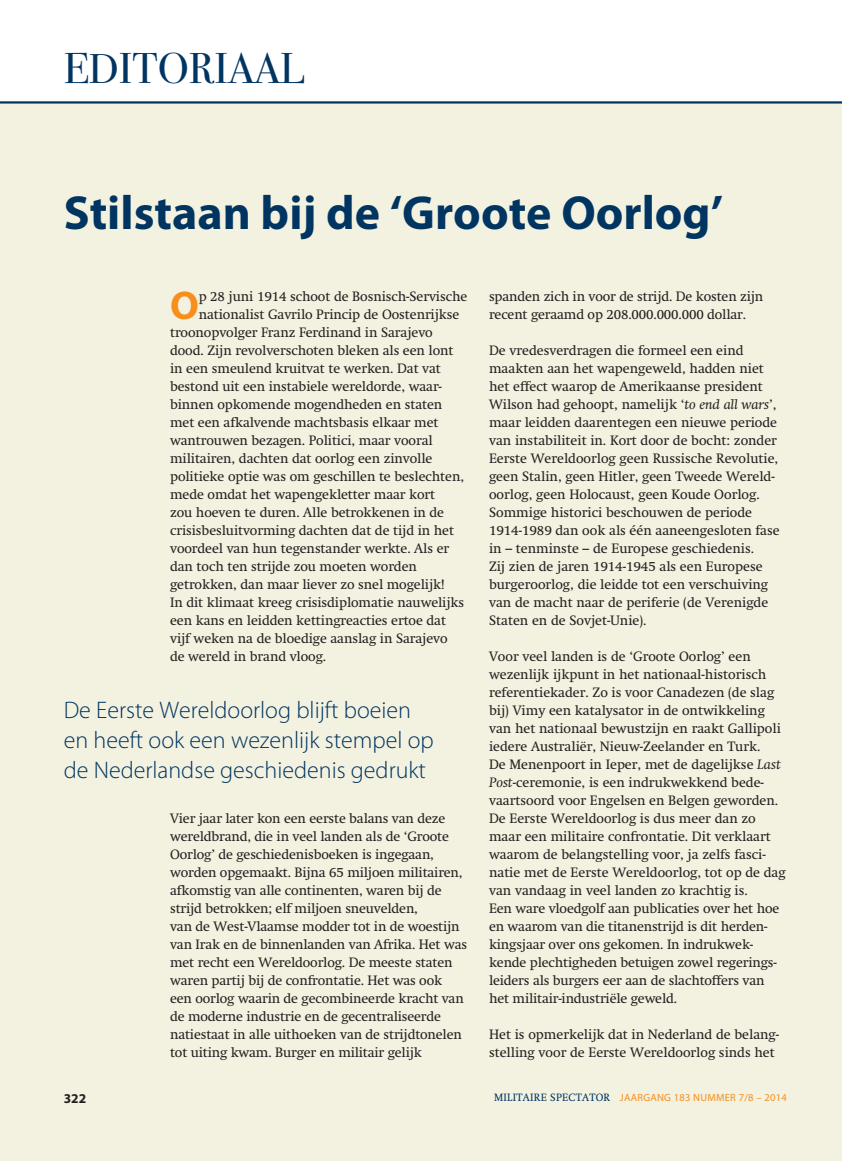
<style>
.page{position:relative;width:842px;height:1161px;background:#fff}
.page>*{position:absolute;margin:0;border:0;box-sizing:border-box;transform-origin:0 0}
.t1{font:700 48px "Myriad Pro";color:#003562}
.t2{font:45px "Bodoni Seventytwo EF";color:#003562}
.t3{font:700 40.2px "Myriad Pro";color:#f68f1e}
.t4{font:300 24px/30px "Myriad Pro";color:#003562}
.t5{font:13.5px/18px "Swift";letter-spacing:-.005em;color:#231f20}
.t6{font:700 13.5px "Myriad Pro";color:#231f20}
.t7{font:10.5px "Myriad Pro";letter-spacing:.025em;color:#f68f1e}
.s1{font-style:italic}
.s2{font-family:"Swift";color:#003562}
</style>
<div class="page">
<div style="left:0;top:102px;width:842px;height:1059px;background:#f3f1df"></div>
<hr style="left:0;top:102px;width:842px;height:2px;background:#003562">
<hr style="left:0;top:101px;width:842px;height:2px;background:#003562">
<h2 class="t2" style="left:64px;top:42px;width:242px">EDITORIAAL</h2>
<h1 class="t1" style="left:64px;top:186px;width:661px">Stilstaan bij de ‘Groote Oorlog’</h1>
<h3 class="t3" style="left:170px;top:283px;width:30px">O</h3>
<p class="t5" style="left:199px;top:287px;width:270px">p 28 juni 1914 schoot de Bosnisch-Servische</p>
<p class="t5" style="left:199px;top:305px;width:262px">nationalist Gavrilo Princip de Oostenrijkse</p>
<p class="t5" style="left:170px;top:323px;width:264px">troonopvolger Franz Ferdinand in Sarajevo</p>
<p class="t5" style="left:170px;top:341px;width:285px">dood. Zijn revolverschoten bleken als een lont</p>
<p class="t5" style="left:170px;top:359px;width:272px">in een smeulend kruitvat te werken. Dat vat</p>
<p class="t5" style="left:170px;top:377px;width:273px">bestond uit een instabiele wereldorde, waar-</p>
<p class="t5" style="left:170px;top:395px;width:274px">binnen opkomende mogendheden en staten</p>
<p class="t5" style="left:170px;top:413px;width:270px">met een afkalvende machtsbasis elkaar met</p>
<p class="t5" style="left:170px;top:431px;width:264px">wantrouwen bezagen. Politici, maar vooral</p>
<p class="t5" style="left:170px;top:449px;width:264px">militairen, dachten dat oorlog een zinvolle</p>
<p class="t5" style="left:170px;top:467px;width:296px">politieke optie was om geschillen te beslechten,</p>
<p class="t5" style="left:170px;top:485px;width:267px">mede omdat het wapengekletter maar kort</p>
<p class="t5" style="left:170px;top:503px;width:276px">zou hoeven te duren. Alle betrokkenen in de</p>
<p class="t5" style="left:170px;top:521px;width:285px">crisisbesluitvorming dachten dat de tijd in het</p>
<p class="t5" style="left:170px;top:539px;width:281px">voordeel van hun tegenstander werkte. Als er</p>
<p class="t5" style="left:170px;top:557px;width:248px">dan toch ten strijde zou moeten worden</p>
<p class="t5" style="left:170px;top:575px;width:276px">getrokken, dan maar liever zo snel mogelijk!</p>
<p class="t5" style="left:170px;top:593px;width:296px">In dit klimaat kreeg crisisdiplomatie nauwelijks</p>
<p class="t5" style="left:170px;top:611px;width:277px">een kans en leidden kettingreacties ertoe dat</p>
<p class="t5" style="left:170px;top:629px;width:279px">vijf weken na de bloedige aanslag in Sarajevo</p>
<p class="t5" style="left:170px;top:647px;width:158px">de wereld in brand vloog.</p>
<h3 class="t4" style="left:64px;top:695px;width:371px">De Eerste Wereldoorlog blijft boeien en heeft ook een wezenlijk stempel op de Nederlandse geschiedenis gedrukt</h3>
<p class="t5" style="left:170px;top:809px;width:298px">Vier jaar later kon een eerste balans van deze wereldbrand, die in veel landen als de ‘Groote Oorlog’ de geschiedenisboeken is ingegaan, worden opgemaakt. Bijna 65 miljoen militairen, afkomstig van alle continenten, waren bij de strijd betrokken; elf miljoen sneuvelden,<br>van de West-Vlaamse modder tot in de woestijn van Irak en de binnenlanden van Afrika. Het was met recht een Wereldoorlog. De meeste staten waren partij bij de confrontatie. Het was ook een oorlog waarin de gecombineerde kracht van de moderne industrie en de gecentraliseerde natiestaat in alle uithoeken van de strijdtonelen tot uiting kwam. Burger en militair gelijk</p>
<p class="t5" style="left:489px;top:287px;width:276px">spanden zich in voor de strijd. De kosten zijn recent geraamd op 208.000.000.000 dollar.</p>
<p class="t5" style="left:489px;top:341px;width:292px">De vredesverdragen die formeel een eind maakten aan het wapengeweld, hadden niet het effect waarop de Amerikaanse president Wilson had gehoopt, namelijk ‘<span class="s1">to end all wars</span>’, maar leidden daarentegen een nieuwe periode van instabiliteit in. Kort door de bocht: zonder Eerste Wereldoorlog geen Russische Revolutie, geen Stalin, geen Hitler, geen Tweede Wereld&shy;oorlog, geen Holocaust, geen Koude Oorlog.<br>Sommige historici beschouwen de periode 1914-1989 dan ook als één aaneengesloten fase in – tenminste – de Europese geschiedenis.<br>Zij zien de jaren 1914-1945 als een Europese burgeroorlog, die leidde tot een verschuiving van de macht naar de periferie (de Verenigde Staten en de Sovjet-Unie).</p>
<p class="t5" style="left:489px;top:647px;width:298px">Voor veel landen is de ‘Groote Oorlog’ een wezenlijk ijkpunt in het nationaal-historisch referentiekader. Zo is voor Canadezen (de slag bij) Vimy een katalysator in de ontwikkeling van het nationaal bewustzijn en raakt Gallipoli iedere Australiër, Nieuw-Zeelander en Turk.<br>De Menenpoort in Ieper, met de dagelijkse <span class="s1">Last Post</span>-ceremonie, is een indrukwekkend bede&shy;vaartsoord voor Engelsen en Belgen geworden.<br>De Eerste Wereldoorlog is dus meer dan zo maar een militaire confrontatie. Dit verklaart waarom de belangstelling voor, ja zelfs fasci&shy;natie met de Eerste Wereldoorlog, tot op de dag van vandaag in veel landen zo krachtig is.<br>Een ware vloedgolf aan publicaties over het hoe en waarom van die titanenstrijd is dit herden&shy;kingsjaar over ons gekomen. In indrukwek&shy;kende plechtigheden betuigen zowel regerings&shy;leiders als burgers eer aan de slachtoffers van het militair-industriële geweld.</p>
<p class="t5" style="left:489px;top:1025px;width:292px">Het is opmerkelijk dat in Nederland de belang&shy;stelling voor de Eerste Wereldoorlog sinds het</p>
<p class="t6" style="left:64px;top:1091px;width:24px">322</p>
<p class="t7" style="left:494px;top:1091px;width:294px"><span class="s2">MILITAIRE SPECTATOR</span> JAARGANG 183 NUMMER 7/8 – 2014</p>
</div>
